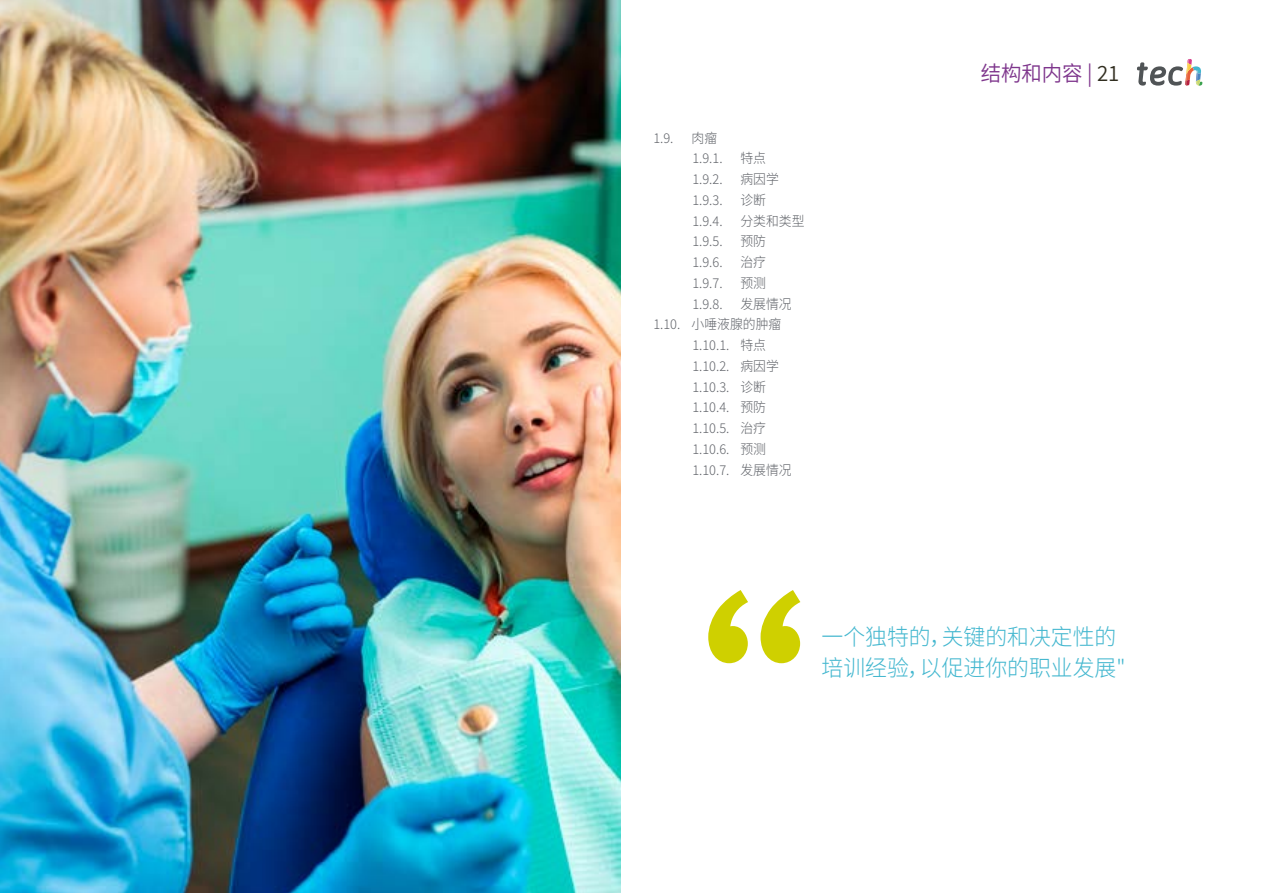
<style>
.page{position:relative;width:1263px;height:893px;background:#fff}
.page>*{position:absolute;margin:0;border:0;box-sizing:border-box;transform-origin:0 0}
.t1{font:300 22.5px/31.5px "Source Han Sans CN";color:#43b7cf}
.t2{font:21px "Source Han Sans CN";color:#7e358c}
.t3{font:300 13.5px/20.7px "Source Han Sans CN";color:#61646a;scale:.95 1}
.s1{color:#312e20}
</style>
<div class="page">
<svg style="left:1137px;top:59px;width:65px;height:27px"></svg>
<img style="left:0;top:0;width:621px;height:893px">
<svg style="left:708px;top:590px;width:92px;height:73px"></svg>
<p class="t3" style="left:653px;top:128px;width:23px">1.9.</p>
<p class="t3" style="left:692px;top:128px;width:34px">肉瘤<br>1.9.1.</p>
<p class="t3" style="left:740px;top:148px;width:29px">特点</p>
<p class="t3" style="left:692px;top:169px;width:33px">1.9.2.</p>
<p class="t3" style="left:740px;top:169px;width:42px">病因学</p>
<p class="t3" style="left:692px;top:190px;width:33px">1.9.3.</p>
<p class="t3" style="left:740px;top:190px;width:29px">诊断</p>
<p class="t3" style="left:692px;top:211px;width:33px">1.9.4.</p>
<p class="t3" style="left:740px;top:211px;width:69px">分类和类型</p>
<p class="t3" style="left:692px;top:231px;width:33px">1.9.5.</p>
<p class="t3" style="left:740px;top:231px;width:29px">预防</p>
<p class="t3" style="left:692px;top:252px;width:33px">1.9.6.</p>
<p class="t3" style="left:740px;top:252px;width:29px">治疗</p>
<p class="t3" style="left:692px;top:273px;width:33px">1.9.7.</p>
<p class="t3" style="left:740px;top:273px;width:29px">预测</p>
<p class="t3" style="left:692px;top:294px;width:33px">1.9.8.</p>
<p class="t3" style="left:740px;top:294px;width:55px">发展情况</p>
<p class="t3" style="left:653px;top:314px;width:136px">1.10. 小唾液腺的肿瘤</p>
<p class="t3" style="left:692px;top:335px;width:79px">1.10.1. 特点</p>
<p class="t3" style="left:692px;top:356px;width:93px">1.10.2. 病因学</p>
<p class="t3" style="left:692px;top:377px;width:79px">1.10.3. 诊断</p>
<p class="t3" style="left:692px;top:397px;width:79px">1.10.4. 预防</p>
<p class="t3" style="left:692px;top:418px;width:79px">1.10.5. 治疗</p>
<p class="t3" style="left:692px;top:439px;width:79px">1.10.6. 预测</p>
<p class="t3" style="left:692px;top:460px;width:106px">1.10.7. 发展情况</p>
<h2 class="t2" style="left:981px;top:61px;width:140px">结构和内容 | <span class="s1">21</span></h2>
<h1 class="t1" style="left:822px;top:621px;width:305px">一个独特的，关键的和决定性的培训经验，以促进你的职业发展"</h1>
</div>
